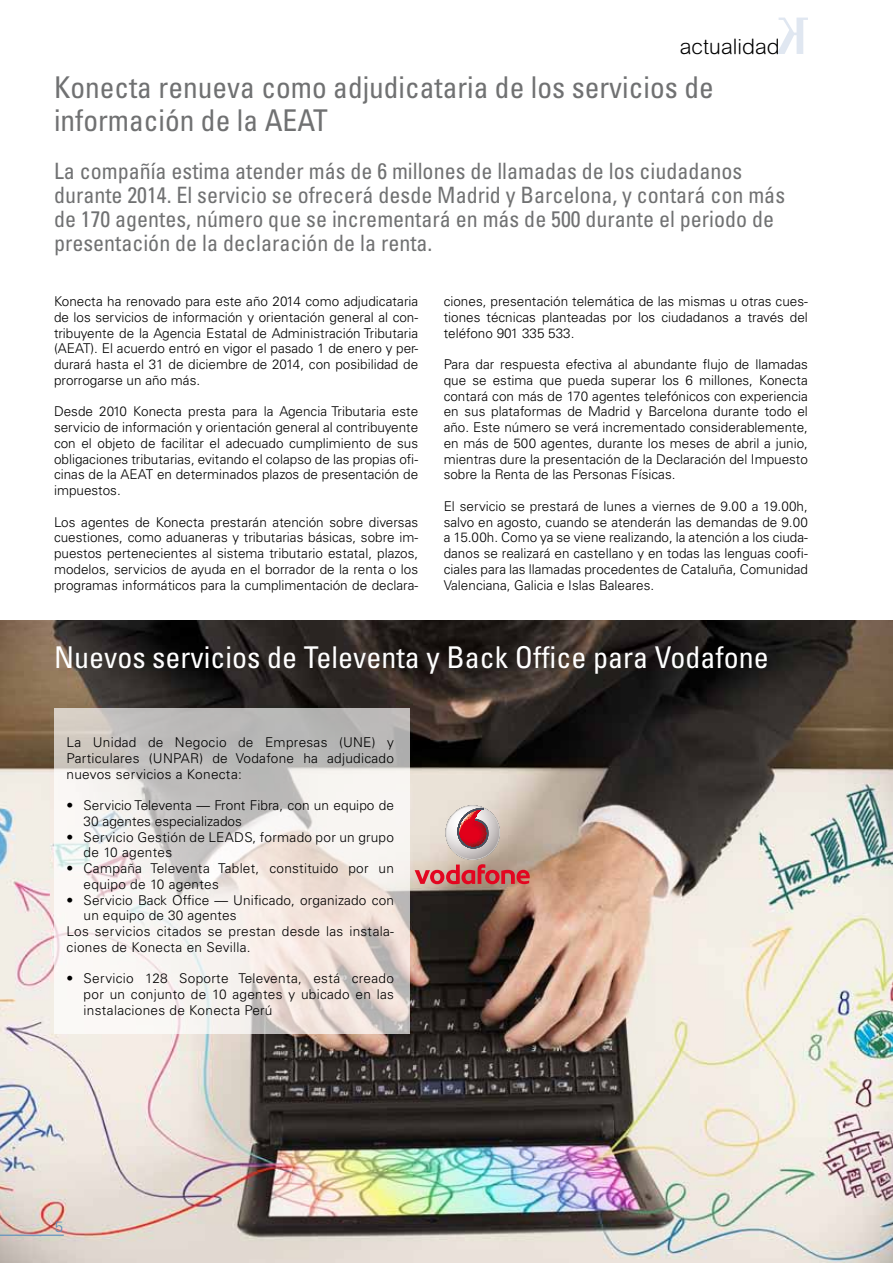
<style>
.page{position:relative;width:893px;height:1263px;background:#fff}
.page>*{position:absolute;margin:0;border:0;box-sizing:border-box;transform-origin:0 0}
.t1{font:condensed 30px/33px "Univers LT Std";color:#707172}
.t2{font:condensed 30px "Univers LT Std";color:#fff}
.t3{font:condensed 22.5px/24px "Univers LT Std";color:#707172}
.t4{font:300 21.3px "Arial Rounded MT";color:#000}
.t5{font:300 15px "Univers LT Std";color:#568ebe}
.t6{font:300 13.5px/15.8px "Univers LT Std";color:#000;text-align:justify}
.t7{font:300 13.5px/15.8px "Univers LT Std";letter-spacing:.02em;color:#000}
</style>
<div class="page">
<img style="left:0;top:621px;width:893px;height:642px">
<svg style="left:54px;top:708px;width:356px;height:325px"></svg>
<svg style="left:446px;top:806px;width:53px;height:53px"></svg>
<svg style="left:458px;top:808px;width:30px;height:41px"></svg>
<svg style="left:415px;top:864px;width:115px;height:20px;background:#cd6566"></svg>
<svg style="left:777px;top:18px;width:31px;height:36px"></svg>
<hr style="left:0;top:1234px;width:64px;height:2px;background:#568ebe">
<h3 class="t4" style="left:680px;top:34px;width:101px">actualidad</h3>
<h1 class="t1" style="left:54px;top:71px;width:661px">Konecta renueva como adjudicataria de los servicios de información de la AEAT</h1>
<p class="t3" style="left:54px;top:159px;width:733px">La compañía estima atender más de 6 millones de llamadas de los ciudadanos durante 2014. El servicio se ofrecerá desde Madrid y Barcelona, y contará con más de 170 agentes, número que se incrementará en más de 500 durante el periodo de presentación de la declaración de la renta.</p>
<p class="t6" style="left:54px;top:293px;width:366px">Konecta ha renovado para este año 2014 como adjudicataria de los servicios de información y orientación general al con&shy;tribuyente de la Agencia Estatal de Administración Tributaria (AEAT). El acuerdo entró en vigor el pasado 1 de enero y per&shy;durará hasta el 31 de diciembre de 2014, con posibilidad de prorrogarse un año más.</p>
<p class="t6" style="left:54px;top:404px;width:366px">Desde 2010 Konecta presta para la Agencia Tributaria este servicio de información y orientación general al contribuyente con el objeto de facilitar el adecuado cumplimiento de sus obligaciones tributarias, evitando el colapso de las propias ofi&shy;cinas de la AEAT en determinados plazos de presentación de impuestos.</p>
<p class="t6" style="left:54px;top:514px;width:366px">Los agentes de Konecta prestarán atención sobre diversas cuestiones, como aduaneras y tributarias básicas, sobre im&shy;puestos pertenecientes al sistema tributario estatal, plazos, modelos, servicios de ayuda en el borrador de la renta o los programas informáticos para la cumplimentación de declara-</p>
<p class="t6" style="left:444px;top:293px;width:366px">ciones, presentación telemática de las mismas u otras cues&shy;tiones técnicas planteadas por los ciudadanos a través del teléfono 901 335 533.</p>
<p class="t6" style="left:444px;top:356px;width:366px">Para dar respuesta efectiva al abundante flujo de llamadas que se estima que pueda superar los 6 millones, Konecta contará con más de 170 agentes telefónicos con experiencia en sus plataformas de Madrid y Barcelona durante todo el año. Este número se verá incrementado considerablemente, en más de 500 agentes, durante los meses de abril a junio, mientras dure la presentación de la Declaración del Impuesto sobre la Renta de las Personas Físicas.</p>
<p class="t6" style="left:444px;top:498px;width:366px">El servicio se prestará de lunes a viernes de 9.00 a 19.00h, salvo en agosto, cuando se atenderán las demandas de 9.00 a 15.00h. Como ya se viene realizando, la atención a los ciuda&shy;danos se realizará en castellano y en todas las lenguas coofi&shy;ciales para las llamadas procedentes de Cataluña, Comunidad Valenciana, Galicia e Islas Baleares.</p>
<h1 class="t2" style="left:54px;top:638px;width:716px">Nuevos servicios de Televenta y Back Office para Vodafone</h1>
<p class="t6" style="left:67px;top:734px;width:329px">La Unidad de Negocio de Empresas (UNE) y Particulares (UNPAR) de Vodafone ha adjudicado nuevos servicios a Konecta:</p>
<p class="t6" style="left:84px;top:797px;width:312px;text-indent:-17px">• Servicio Televenta — Front Fibra, con un equipo de<br>30 agentes especializados</p>
<p class="t7" style="left:84px;top:829px;width:312px;text-indent:-17px">• Servicio Gestión de LEADS, formado por un grupo de 10 agentes</p>
<p class="t7" style="left:84px;top:860px;width:312px;text-indent:-17px">• Campaña Televenta Tablet, constituido por un equipo de 10 agentes</p>
<p class="t6" style="left:67px;top:892px;width:329px">• Servicio Back Office — Unificado, organizado con</p>
<p class="t6" style="left:84px;top:908px;width:155px">un equipo de 30 agentes</p>
<p class="t7" style="left:67px;top:923px;width:329px">Los servicios citados se prestan desde las instala-</p>
<p class="t7" style="left:67px;top:939px;width:185px">ciones de Konecta en Sevilla.</p>
<p class="t6" style="left:84px;top:971px;width:312px;text-indent:-17px">• Servicio 128 Soporte Televenta, está creado por un conjunto de 10 agentes y ubicado en las instalaciones de Konecta Perú</p>
<p class="t5" style="left:55px;top:1217px;width:10px">5</p>
</div>
